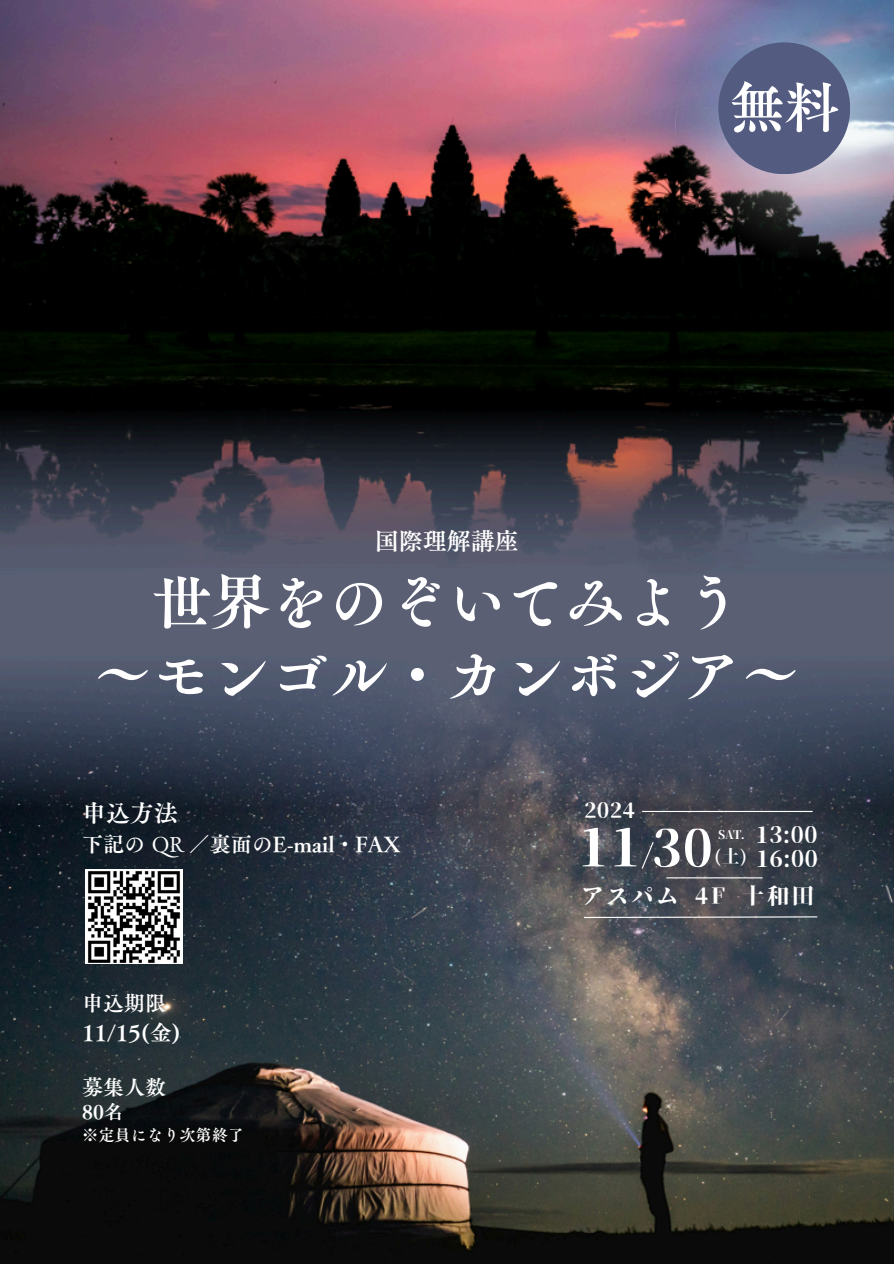
<style>
.page{position:relative;width:894px;height:1264px;background:#fff}
.page>*{position:absolute;margin:0;border:0;box-sizing:border-box;transform-origin:0 0}
.t1{font:60px/73.2px "Canva Tsuku A Old Min Pr 6 N B";letter-spacing:-.02em;color:#fff;text-align:center}
.t2{font:55.5px "Canva Tsuku A Old Min Pr 6 N B";color:#fff}
.t3{font:52.5px "Soukou Mincho";color:#fff}
.t4{font:24px "Canva Tsuku A Old Min Pr 6 N B";color:#fff}
.t5{font:22.5px "Soukou Mincho";letter-spacing:.11em;color:#fff}
.t6{font:22.2px "Canva Tsuku A Old Min Pr 6 N B";color:#fff}
.t7{font:21px "Canva Tsuku A Old Min Pr 6 N B";color:#fff}
.t8{font:21px "Soukou Mincho";color:#fff}
.t9{font:19.35px "Canva Tsuku A Old Min Pr 6 N B";color:#fff}
.t10{font:18px "Soukou Mincho";color:#fff}
.t11{font:16.2px "Canva Tsuku A Old Min Pr 6 N B";color:#fff}
.t12{font:12px "Soukou Mincho";color:#fff}
.s1{font-family:"Canva Tsuku A Old Min Pr 6 N R"}
.s2{font-size:51px}
</style>
<div class="page">
<img style="left:0;top:620px;width:893px;height:643px">
<img style="left:0;top:0;width:893px;height:620px">
<img style="left:675px;top:0;width:218px;height:261px">
<div style="left:718px;top:42px;width:131px;height:132px;background:#545b80;border-radius:50%"></div>
<img style="left:86px;top:869px;width:97px;height:95px">
<hr style="left:642px;top:811px;width:170px;height:1px;background:#fff">
<svg style="left:640px;top:840px;width:14px;height:30px"></svg>
<hr style="left:666px;top:877px;width:96px;height:1px;background:#fff">
<svg style="left:582px;top:915px;width:236px;height:3px"></svg>
<p class="t4" style="left:374px;top:529px;width:145px">国際理解講座</p>
<p class="t2" style="left:729px;top:79px;width:111px">無料</p>
<h3 class="t1" style="left:93px;top:564px;width:698px">世界をのぞいてみよう<br>～モンゴル・カンボジア～</h3>
<h5 class="t4" style="left:82px;top:800px;width:97px">申込方法</h5>
<p class="t7" style="left:82px;top:833px;width:320px">下記の <span class="s1">QR</span> ／裏面のE-mail・FAX</p>
<h1 class="t7" style="left:82px;top:992px;width:85px">申込期限</h1>
<h1 class="t6" style="left:82px;top:1021px;width:100px">11/15(金)</h1>
<h3 class="t7" style="left:82px;top:1076px;width:85px">募集人数</h3>
<h1 class="t9" style="left:82px;top:1102px;width:43px">80名</h1>
<p class="t11" style="left:82px;top:1126px;width:163px">※定員になり次第終了</p>
<p class="t8" style="left:584px;top:799px;width:53px">2024</p>
<p class="t3" style="left:577px;top:820px;width:137px">11 <span class="s2">30</span></p>
<p class="t5" style="left:755px;top:823px;width:64px">13:00</p>
<h4 class="t12" style="left:718px;top:828px;width:28px">SAT.</h4>
<p class="t10" style="left:714px;top:847px;width:35px">(土)</p>
<h4 class="t5" style="left:755px;top:847px;width:64px">16:00</h4>
<p class="t5" style="left:581px;top:884px;width:231px">アスパム 4F 十和田</p>
</div>
